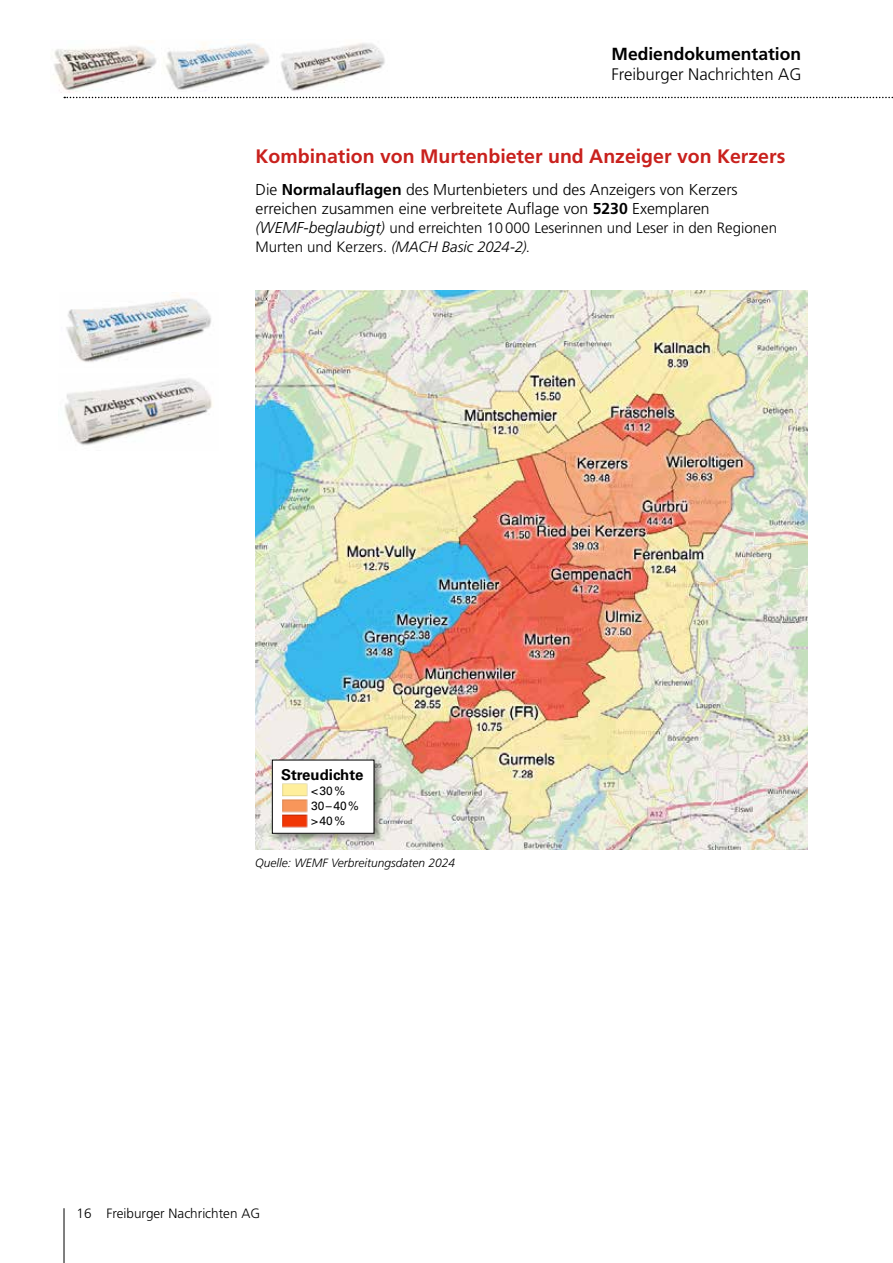
<style>
.page{position:relative;width:893px;height:1263px;background:#fff}
.page>*{position:absolute;margin:0;border:0;box-sizing:border-box;transform-origin:0 0}
.t1{font:700 19.5px "Frutiger LT Pro";color:#c9211d}
.t2{font:700 17.55px "Frutiger LT Pro";color:#000}
.t3{font:300 16.65px "Frutiger LT Pro";color:#000}
.t4{font:300 15.75px/18.9px "Frutiger LT Pro";color:#000}
.t5{font:300 15px/18.8px "Frutiger LT Pro";color:#000}
.t6{font:700 15px "Univers LT Std";color:#000}
.t7{font:300 13.5px "Frutiger LT Pro";color:#000}
.t8{font:italic 300 12px "Frutiger LT Pro";color:#000}
.t9{font:12px/15px "Univers LT Std";color:#000}
.s1{font-weight:700}
.s2{font-style:italic;font-size:15.75px}
.s3{font-style:italic}
</style>
<div class="page">
<hr style="left:64px;top:1208px;width:1px;height:55px;background:#000">
<img style="left:54px;top:46px;width:103px;height:47px">
<img style="left:165px;top:43px;width:220px;height:48px">
<svg style="left:64px;top:97px;width:829px;height:1px"></svg>
<img style="left:255px;top:291px;width:553px;height:558px">
<div style="left:271px;top:758px;width:113px;height:85px;background:#000;opacity:.4"></div>
<div style="left:272px;top:760px;width:102px;height:73px;background:#fff"></div>
<img style="left:282px;top:783px;width:28px;height:45px">
<img style="left:66px;top:294px;width:145px;height:68px">
<img style="left:64px;top:378px;width:149px;height:68px">
<p class="t2" style="left:611px;top:43px;width:191px">Mediendokumentation</p>
<p class="t3" style="left:611px;top:65px;width:191px">Freiburger Nachrichten AG</p>
<p class="t1" style="left:255px;top:145px;width:531px">Kombination von Murtenbieter und Anzeiger von Kerzers</p>
<p class="t4" style="left:255px;top:180px;width:484px">Die <span class="s1">Normalauflagen</span> des Murtenbieters und des Anzeigers von Kerzers erreichen zusammen eine verbreitete Auflage von <span class="s1">5230</span> Exemplaren</p>
<p class="t5" style="left:255px;top:218px;width:523px"><span class="s2">(WEMF-beglaubigt)</span> und erreichten 10000 Leserinnen und Leser in den Regionen<br>Murten und Kerzers. <span class="s3">(MACH Basic 2024-2)</span>.</p>
<p class="t6" style="left:281px;top:765px;width:84px">Streudichte</p>
<p class="t9" style="left:311px;top:783px;width:49px">&lt;30%<br>30–40% &gt;40%</p>
<p class="t8" style="left:255px;top:855px;width:202px">Quelle: WEMF Verbreitungsdaten 2024</p>
<p class="t7" style="left:77px;top:1206px;width:185px">16 Freiburger Nachrichten AG</p>
</div>
